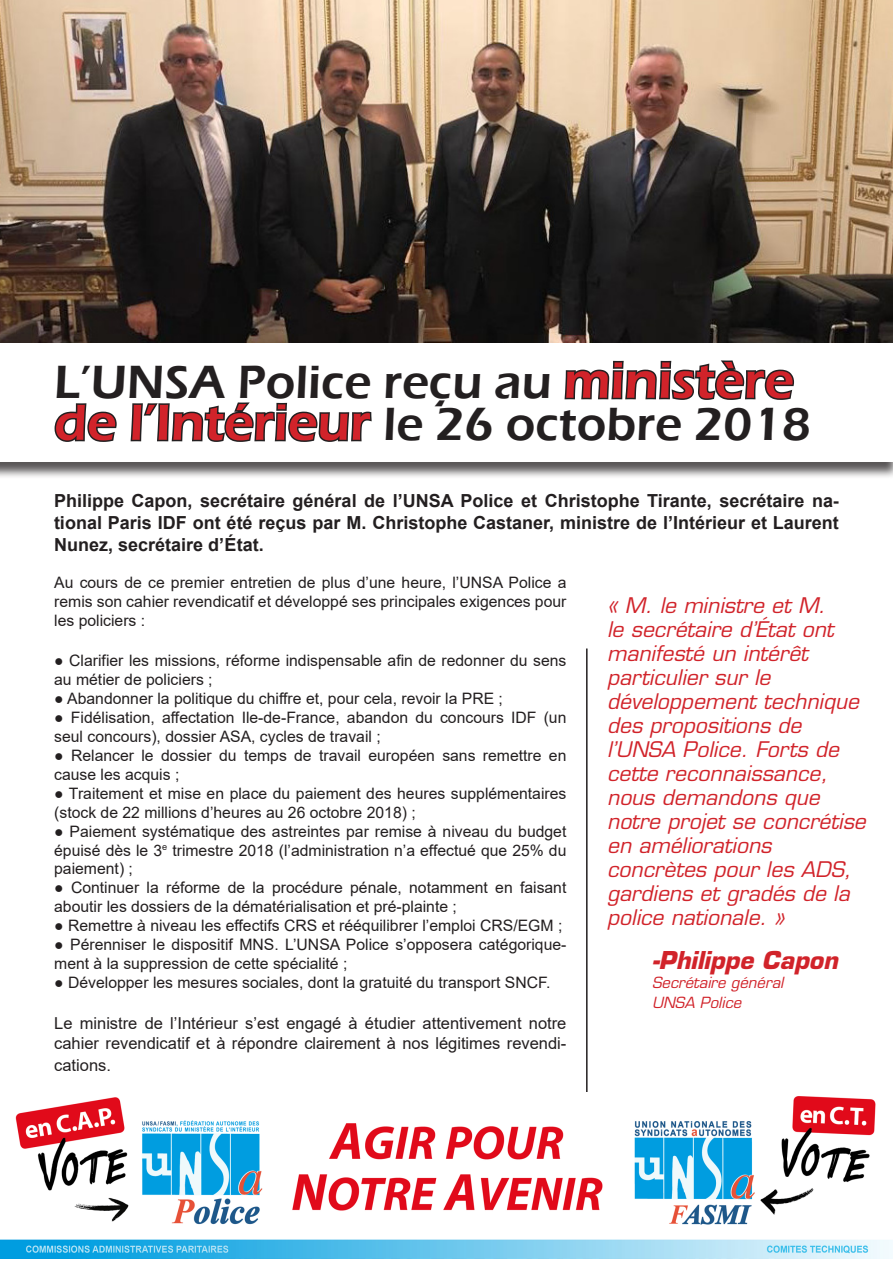
<style>
.page{position:relative;width:893px;height:1263px;background:#fff}
.page>*{position:absolute;margin:0;border:0;box-sizing:border-box;transform-origin:0 0}
.t1{font:600 48px/42px "Eras ITC";color:#231f20}
.t2{font:italic 700 24px "Eurostile LT Std";color:#d1232a}
.t3{font:italic 21px/24px "Eurostile LT Std";color:#d1232a}
.t4{font:700 18px/21.6px "Arial";color:#231f20;text-align:justify}
.t5{font:16.5px/19.8px "Arial";color:#231f20}
.t6{font:15.75px/18.9px "Arial";color:#231f20}
.t7{font:italic 15px "Eurostile LT Std";color:#d1232a}
.s1{font-size:52.5px;color:#d1232a}
</style>
<div class="page">
<img style="left:0;top:0;width:892px;height:343px">
<div style="left:0;top:344px;width:893px;height:135px;background:#231f20;opacity:.75"></div>
<div style="left:0;top:343px;width:893px;height:119px;background:#fff"></div>
<svg style="left:563px;top:253px;width:232px;height:147px"></svg>
<svg style="left:54px;top:403px;width:63px;height:39px"></svg>
<svg style="left:129px;top:295px;width:244px;height:147px"></svg>
<hr style="left:586px;top:648px;width:2px;height:480px;background:#231f20">
<img style="left:0;top:1093px;width:892px;height:166px">
<p class="t1" style="left:54px;top:361px;width:758px">L’UNSA Police reçu au <span class="s1">ministère de l’Intérieur</span> le 26 octobre 2018</p>
<p class="t4" style="left:54px;top:490px;width:786px">Philippe Capon, secrétaire général de l’UNSA Police et Christophe Tirante, secrétaire na&shy;tional Paris IDF ont été reçus par M. Christophe Castaner, ministre de l’Intérieur et Laurent Nunez, secrétaire d’État.</p>
<p class="t6" style="left:54px;top:573px;width:514px;text-align:justify">Au cours de ce premier entretien de plus d’une heure, l’UNSA Police a remis son cahier revendicatif et développé ses principales exigences pour les policiers :</p>
<p class="t6" style="left:54px;top:651px;width:514px">● Clarifier les missions, réforme indispensable afin de redonner du sens au métier de policiers ;</p>
<p class="t6" style="left:54px;top:689px;width:450px">● Abandonner la politique du chiffre et, pour cela, revoir la PRE ;</p>
<p class="t6" style="left:54px;top:708px;width:514px">● Fidélisation, affectation Ile-de-France, abandon du concours IDF (un seul concours), dossier ASA, cycles de travail ;</p>
<p class="t6" style="left:54px;top:746px;width:514px">● Relancer le dossier du temps de travail européen sans remettre en cause les acquis ;</p>
<p class="t6" style="left:54px;top:784px;width:514px">● Traitement et mise en place du paiement des heures supplémentaires (stock de 22 millions d’heures au 26 octobre 2018) ;</p>
<p class="t6" style="left:54px;top:821px;width:514px;text-align:justify">● Paiement systématique des astreintes par remise à niveau du budget épuisé dès le 3<sup>e</sup> trimestre 2018 (l’administration n’a effectué que 25% du paiement) ;</p>
<p class="t6" style="left:54px;top:878px;width:514px">● Continuer la réforme de la procédure pénale, notamment en faisant aboutir les dossiers de la dématérialisation et pré-plainte ;</p>
<p class="t6" style="left:54px;top:916px;width:510px">● Remettre à niveau les effectifs CRS et rééquilibrer l’emploi CRS/EGM ;</p>
<p class="t6" style="left:54px;top:935px;width:514px">● Pérenniser le dispositif MNS. L’UNSA Police s’opposera catégorique&shy;ment à la suppression de cette spécialité ;</p>
<p class="t6" style="left:54px;top:973px;width:498px">● Développer les mesures sociales, dont la gratuité du transport SNCF.</p>
<p class="t5" style="left:54px;top:1013px;width:514px">Le ministre de l’Intérieur s’est engagé à étudier attentivement notre cahier revendicatif et à répondre clairement à nos légitimes revendi-</p>
<p class="t5" style="left:54px;top:1055px;width:58px">cations.</p>
<p class="t3" style="left:607px;top:594px;width:260px">« M. le ministre et M.<br>le secrétaire d’État ont manifesté un intérêt particulier sur le développement technique des propositions de l’UNSA Police. Forts de cette reconnaissance, nous demandons que notre projet se concrétise en améliorations concrètes pour les ADS, gardiens et gradés de la police nationale. »</p>
<p class="t2" style="left:652px;top:945px;width:187px">-Philippe Capon</p>
<p class="t7" style="left:652px;top:973px;width:133px">Secrétaire général</p>
<p class="t7" style="left:652px;top:993px;width:91px">UNSA Police</p>
</div>
